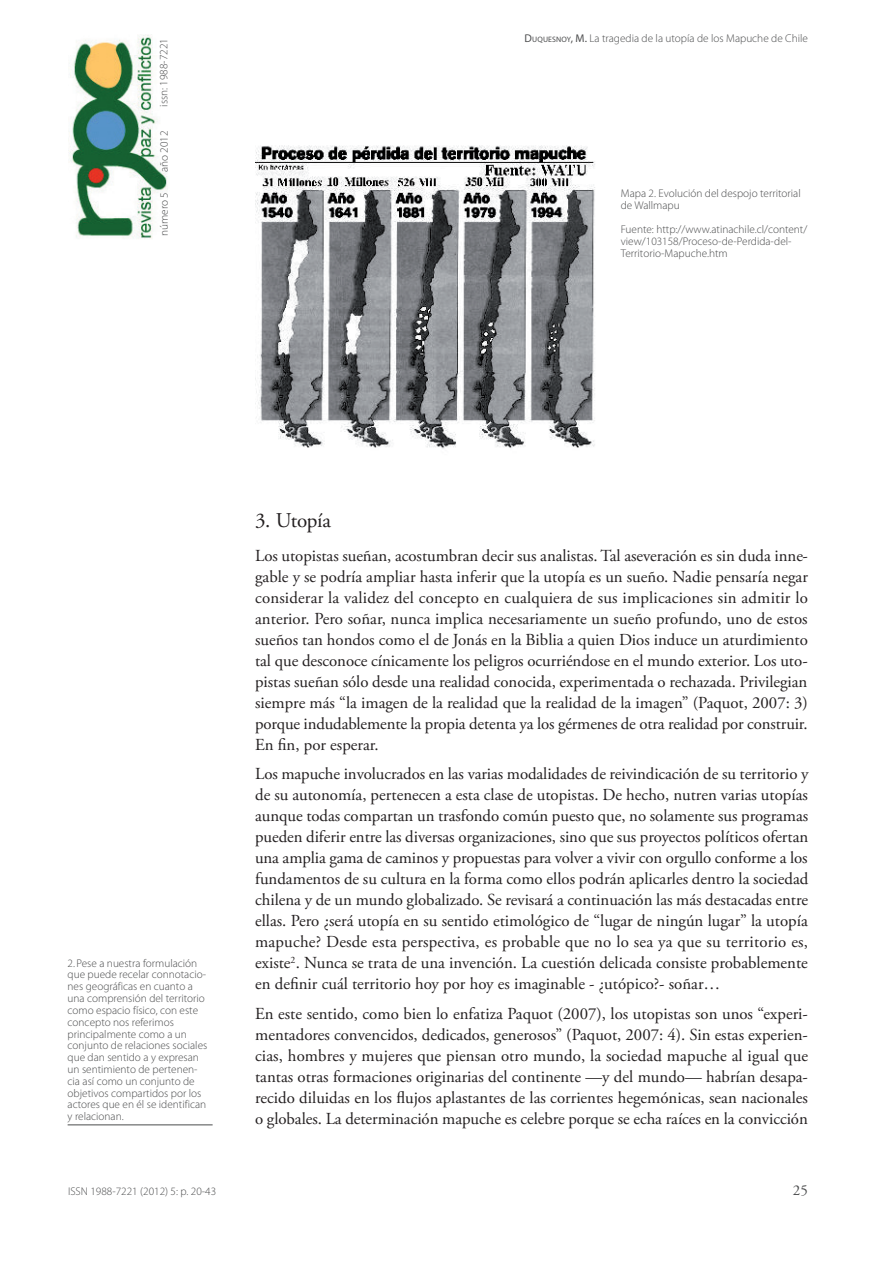
<style>
.page{position:relative;width:893px;height:1263px;background:#fff}
.page>*{position:absolute;margin:0;border:0;box-sizing:border-box;transform-origin:0 0}
.APARTADO{font:21px "Adobe Garamond Pro";letter-spacing:-.015em;color:#231f20}
.texto_corrido{font:16.8px/21px "Adobe Garamond Pro";color:#231f20;text-align:justify}
.t1{font:15px "Adobe Garamond Pro";color:#4b4c4d}
.Notas{font:300 11.25px/11.9px "Myriad Pro";color:#4b4c4d}
.Leyendas{font:300 11.25px/11.9px "Myriad Pro";color:#4b4c4d}
.s1{font-weight:400}
.s2{font-weight:400;font-size:7.8px}
</style>
<div class="page">
<img style="left:68px;top:34px;width:100px;height:205px">
<hr style="left:68px;top:1124px;width:145px;height:1px;background:#4b4c4d">
<img style="left:255px;top:145px;width:340px;height:304px">
<p class="Notas" style="left:158px;top:107px;width:70px;rotate:-90deg">issn: 1988-7221</p>
<p class="Notas" style="left:158px;top:172px;width:43px;rotate:-90deg">año 2012</p>
<p class="Notas" style="left:158px;top:236px;width:45px;rotate:-90deg">número 5</p>
<p class="Notas" style="left:525px;top:33px;width:285px"><span class="s1">D</span><span class="s2">UQUESNOY</span><span class="s1">, M.</span> La tragedia de la utopía de los Mapuche de Chile</p>
<p class="Leyendas" style="left:621px;top:187px;width:181px">Mapa 2. Evolución del despojo territorial de Wallmapu</p>
<p class="Leyendas" style="left:621px;top:224px;width:188px">Fuente: http://www.atinachile.cl/content/ view/103158/Proceso-de-Perdida-del-<br>Territorio-Mapuche.htm</p>
<p class="Notas" style="left:68px;top:957px;width:141px">2.Pese a nuestra formulación que puede recelar connotacio&shy;nes geográficas en cuanto a una comprensión del territorio como espacio físico, con este concepto nos referimos principalmente como a un conjunto de relaciones sociales que dan sentido a y expresan un sentimiento de pertenen&shy;cia así como un conjunto de objetivos compartidos por los actores que en él se identifican y relacionan.</p>
<p class="APARTADO" style="left:255px;top:508px;width:78px">3. Utopía</p>
<p class="texto_corrido" style="left:255px;top:545px;width:554px">Los utopistas sueñan, acostumbran decir sus analistas. Tal aseveración es sin duda inne&shy;gable y se podría ampliar hasta inferir que la utopía es un sueño. Nadie pensaría negar considerar la validez del concepto en cualquiera de sus implicaciones sin admitir lo anterior. Pero soñar, nunca implica necesariamente un sueño profundo, uno de estos sueños tan hondos como el de Jonás en la Biblia a quien Dios induce un aturdimiento tal que desconoce cínicamente los peligros ocurriéndose en el mundo exterior. Los uto&shy;pistas sueñan sólo desde una realidad conocida, experimentada o rechazada. Privilegian siempre más “la imagen de la realidad que la realidad de la imagen” (Paquot, 2007: 3) porque indudablemente la propia detenta ya los gérmenes de otra realidad por construir.<br>En fin, por esperar.</p>
<p class="texto_corrido" style="left:255px;top:764px;width:555px">Los mapuche involucrados en las varias modalidades de reivindicación de su territorio y de su autonomía, pertenecen a esta clase de utopistas. De hecho, nutren varias utopías aunque todas compartan un trasfondo común puesto que, no solamente sus programas pueden diferir entre las diversas organizaciones, sino que sus proyectos políticos ofertan una amplia gama de caminos y propuestas para volver a vivir con orgullo conforme a los fundamentos de su cultura en la forma como ellos podrán aplicarles dentro la sociedad chilena y de un mundo globalizado. Se revisará a continuación las más destacadas entre ellas. Pero ¿será utopía en su sentido etimológico de “lugar de ningún lugar” la utopía mapuche? Desde esta perspectiva, es probable que no lo sea ya que su territorio es, existe<sup>2</sup>. Nunca se trata de una invención. La cuestión delicada consiste probablemente en definir cuál territorio hoy por hoy es imaginable - ¿utópico?- soñar…</p>
<p class="texto_corrido" style="left:255px;top:1003px;width:554px">En este sentido, como bien lo enfatiza Paquot (2007), los utopistas son unos “experi&shy;mentadores convencidos, dedicados, generosos” (Paquot, 2007: 4). Sin estas experien&shy;cias, hombres y mujeres que piensan otro mundo, la sociedad mapuche al igual que tantas otras formaciones originarias del continente —y del mundo— habrían desapa&shy;recido diluidas en los flujos aplastantes de las corrientes hegemónicas, sean nacionales o globales. La determinación mapuche es celebre porque se echa raíces en la convicción</p>
<p class="Notas" style="left:68px;top:1185px;width:150px">ISSN 1988-7221 (2012) 5: p. 20-43</p>
<p class="t1" style="left:793px;top:1181px;width:16px">25</p>
</div>
